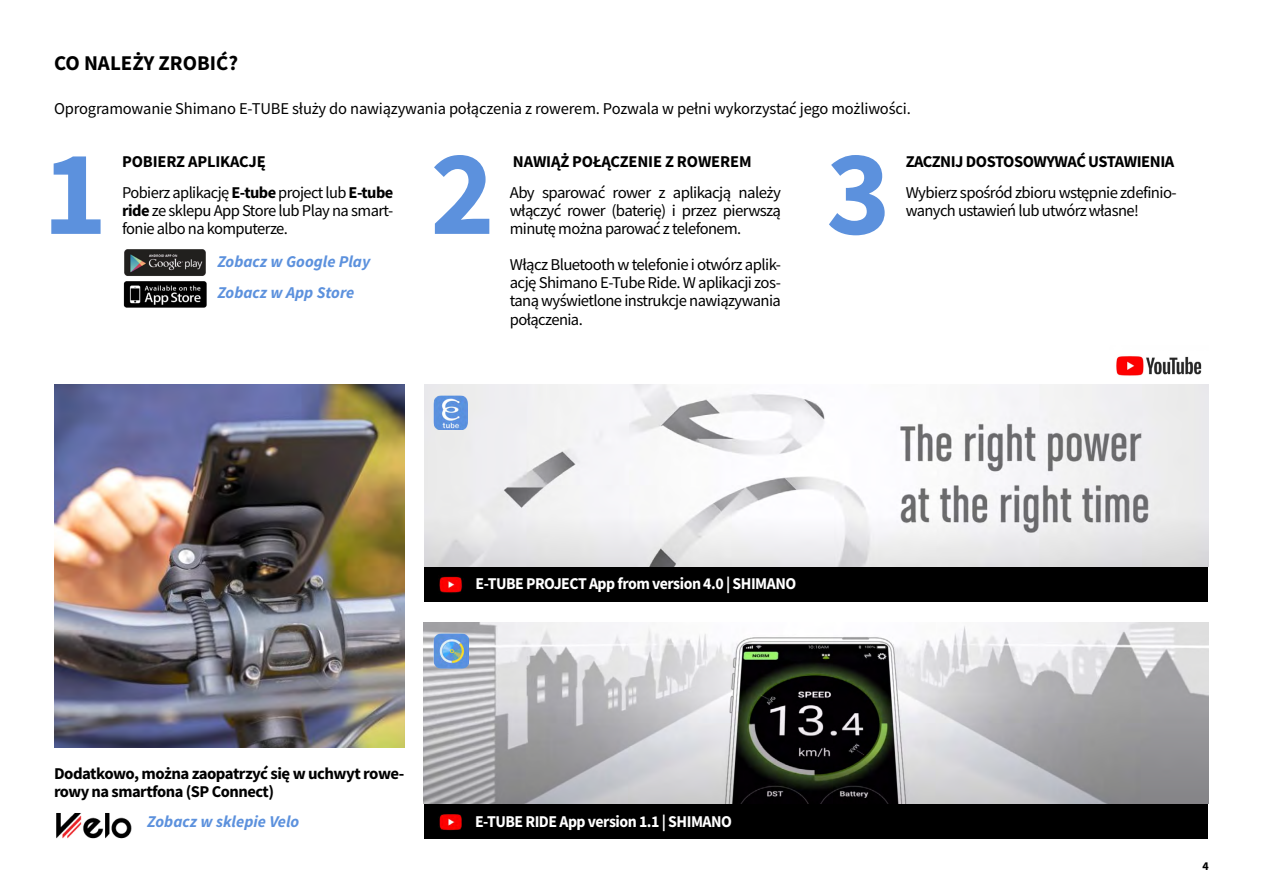
<style>
.page{position:relative;width:1263px;height:893px;background:#fff}
.page>*{position:absolute;margin:0;border:0;box-sizing:border-box;transform-origin:0 0}
.t1{font:700 121.95px "Source Sans Pro";color:#5c91dd}
.t2{font:700 21px "Source Sans Pro";color:#000}
.NUMERACJA{font:16.5px/18.1px "Source Sans Pro";letter-spacing:-.035em;color:#000;text-align:justify}
.Paragraph_Style_1{font:16.5px "Source Sans Pro";letter-spacing:-.01em;color:#000}
.Paragraph_Style_1-2{font:700 16.5px "Source Sans Pro";letter-spacing:-.02em;color:#000}
.NUMERACJA-2{font:700 16.5px "Source Sans Pro";letter-spacing:-.03em;color:#fff;scale:.96 1}
.NUMERACJA-3{font:700 16.5px/18.1px "Source Sans Pro";letter-spacing:-.03em;color:#000}
.Paragraph_Style_1-3{font:italic 700 16.5px "Source Sans Pro";color:#5c91dd}
.t3{font:700 12px "Source Sans Pro";color:#000}
.s1{font-weight:700}
</style>
<div class="page">
<img style="left:124px;top:249px;width:81px;height:27px">
<img style="left:123px;top:281px;width:83px;height:27px">
<img style="left:54px;top:385px;width:350px;height:362px">
<img style="left:56px;top:813px;width:76px;height:26px">
<img style="left:1109px;top:356px;width:100px;height:29px">
<div style="left:425px;top:567px;width:783px;height:35px;background:#000"></div>
<img style="left:425px;top:385px;width:783px;height:181px">
<img style="left:439px;top:576px;width:24px;height:17px">
<div style="left:425px;top:804px;width:783px;height:35px;background:#000"></div>
<img style="left:424px;top:622px;width:785px;height:182px">
<img style="left:439px;top:814px;width:22px;height:16px">
<img style="left:434px;top:395px;width:34px;height:35px">
<img style="left:434px;top:634px;width:34px;height:34px">
<p class="t2" style="left:54px;top:49px;width:186px">CO NALEŻY ZROBIĆ?</p>
<p class="Paragraph_Style_1" style="left:54px;top:98px;width:858px">Oprogramowanie Shimano E-TUBE służy do nawiązywania połączenia z rowerem. Pozwala w pełni wykorzystać jego możliwości.</p>
<p class="Paragraph_Style_1-2" style="left:513px;top:151px;width:240px">NAWIĄŻ POŁĄCZENIE Z ROWEREM</p>
<p class="NUMERACJA" style="left:510px;top:183px;width:273px">Aby sparować rower z aplikacją należy włączyć rower (baterię) i przez pierwszą minutę można parować z telefonem.</p>
<p class="NUMERACJA" style="left:510px;top:256px;width:273px">Włącz Bluetooth w telefonie i otwórz aplik&shy;ację Shimano E-Tube Ride. W aplikacji zos&shy;taną wyświetlone instrukcje nawiązywania połączenia.</p>
<p class="t1" style="left:43px;top:111px;width:66px">1</p>
<p class="t1" style="left:430px;top:111px;width:66px">2</p>
<p class="t1" style="left:826px;top:111px;width:66px">3</p>
<p class="Paragraph_Style_1-2" style="left:122px;top:151px;width:145px">POBIERZ APLIKACJĘ</p>
<p class="NUMERACJA" style="left:122px;top:183px;width:273px">Pobierz aplikację <span class="s1">E-tube</span> project lub <span class="s1">E-tube ride</span> ze sklepu App Store lub Play na smart&shy;fonie albo na komputerze.</p>
<p class="Paragraph_Style_1-3" style="left:217px;top:251px;width:154px">Zobacz w Google Play</p>
<p class="Paragraph_Style_1-3" style="left:217px;top:282px;width:139px">Zobacz w App Store</p>
<p class="Paragraph_Style_1-2" style="left:906px;top:151px;width:270px">ZACZNIJ DOSTOSOWYWAĆ USTAWIENIA</p>
<p class="NUMERACJA" style="left:906px;top:183px;width:273px">Wybierz spośród zbioru wstępnie zdefinio&shy;wanych ustawień lub utwórz własne!</p>
<p class="NUMERACJA-3" style="left:54px;top:764px;width:352px">Dodatkowo, można zaopatrzyć się w uchwyt rowe&shy;rowy na smartfona (SP Connect)</p>
<p class="Paragraph_Style_1-3" style="left:147px;top:810px;width:154px">Zobacz w sklepie Velo</p>
<p class="NUMERACJA-2" style="left:476px;top:573px;width:336px">E-TUBE PROJECT App from version 4.0 | SHIMANO</p>
<p class="NUMERACJA-2" style="left:475px;top:810px;width:269px">E-TUBE RIDE App version 1.1 | SHIMANO</p>
<p class="t3" style="left:1202px;top:858px;width:8px">4</p>
</div>
